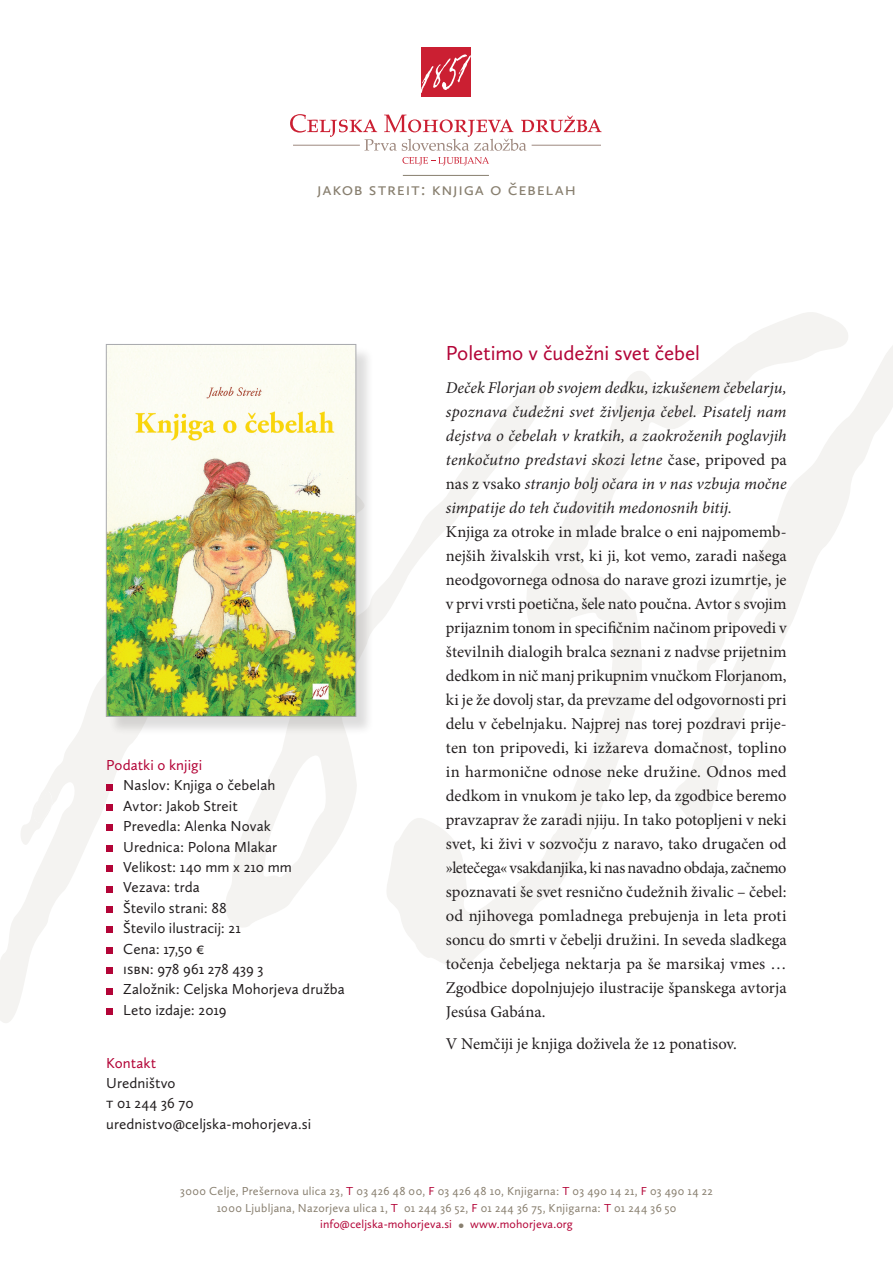
<style>
.page{position:relative;width:893px;height:1263px;background:#fff}
.page>*{position:absolute;margin:0;border:0;box-sizing:border-box;transform-origin:0 0}
.zivljenjepis{font:21px "Calluna Sans";letter-spacing:-.005em;color:#b30437}
.besedilo{font:18px "Calluna Sans";letter-spacing:.04em;color:#887f6f}
.besedilo-2{font:16.5px/24px "Minion Pro";color:#231f20;text-align:justify}
.besedilo-3{font:italic 16.5px/24px "Minion Pro";color:#231f20;text-align:justify}
.podatki_o_knjigi{font:15px "Calluna Sans";color:#231f20}
.podatki_o_knjigi-2{font:15px "Calluna Sans";color:#b30437}
.besedilo-4{font:12px "Calluna Sans";letter-spacing:.025em;color:#887f6f}
.t1{font:12px "Calluna Sans";letter-spacing:.01em;color:#b30437}
.s1{font-style:normal}
.s2{color:#b30437}
.s3{font-size:16.5px;color:#887f6f}
</style>
<div class="page">
<svg style="left:232px;top:586px;width:150px;height:341px"></svg>
<svg style="left:382px;top:312px;width:461px;height:656px"></svg>
<svg style="left:0;top:522px;width:232px;height:501px"></svg>
<svg style="left:18px;top:788px;width:34px;height:60px"></svg>
<svg style="left:668px;top:326px;width:225px;height:515px"></svg>
<div style="left:421px;top:47px;width:50px;height:50px;background:#cb1f32"></div>
<svg style="left:421px;top:54px;width:50px;height:39px"></svg>
<svg style="left:290px;top:114px;width:312px;height:37px"></svg>
<hr style="left:293px;top:145px;width:67px;height:1px;background:#9e887e">
<hr style="left:532px;top:145px;width:69px;height:1px;background:#9e887e">
<svg style="left:402px;top:157px;width:87px;height:8px"></svg>
<div style="left:106px;top:784px;width:7px;height:6px;background:#b30437"></div>
<div style="left:106px;top:804px;width:7px;height:7px;background:#b30437"></div>
<div style="left:106px;top:825px;width:7px;height:6px;background:#b30437"></div>
<div style="left:106px;top:845px;width:7px;height:6px;background:#b30437"></div>
<div style="left:106px;top:865px;width:7px;height:7px;background:#b30437"></div>
<div style="left:106px;top:886px;width:7px;height:6px;background:#b30437"></div>
<div style="left:106px;top:906px;width:7px;height:7px;background:#b30437"></div>
<div style="left:106px;top:927px;width:7px;height:6px;background:#b30437"></div>
<div style="left:106px;top:947px;width:7px;height:6px;background:#b30437"></div>
<div style="left:106px;top:967px;width:7px;height:7px;background:#b30437"></div>
<div style="left:106px;top:988px;width:7px;height:6px;background:#b30437"></div>
<div style="left:106px;top:1008px;width:7px;height:7px;background:#b30437"></div>
<hr style="left:403px;top:175px;width:86px;height:1px;background:#887f6f">
<div style="left:108px;top:347px;width:267px;height:388px;background:#231f20;opacity:.15"></div>
<img style="left:108px;top:346px;width:246px;height:368px">
<div style="left:106px;top:344px;width:250px;height:372px;border:1px solid #a8a9ad"></div>
<p class="besedilo" style="left:317px;top:178px;width:260px">jakob streit: knjiga o čebelah</p>
<p class="podatki_o_knjigi-2" style="left:106px;top:756px;width:97px">Podatki o knjigi</p>
<p class="podatki_o_knjigi" style="left:123px;top:776px;width:154px">Naslov: Knjiga o čebelah</p>
<p class="podatki_o_knjigi" style="left:123px;top:797px;width:116px">Avtor: Jakob Streit</p>
<p class="podatki_o_knjigi" style="left:123px;top:817px;width:149px">Prevedla: Alenka Novak</p>
<p class="podatki_o_knjigi" style="left:123px;top:837px;width:155px">Urednica: Polona Mlakar</p>
<p class="podatki_o_knjigi" style="left:123px;top:858px;width:170px">Velikost: 140 mm x 210 mm</p>
<p class="podatki_o_knjigi" style="left:123px;top:878px;width:78px">Vezava: trda</p>
<p class="podatki_o_knjigi" style="left:123px;top:899px;width:105px">Število strani: 88</p>
<p class="podatki_o_knjigi" style="left:123px;top:919px;width:119px">Število ilustracij: 21</p>
<p class="podatki_o_knjigi" style="left:123px;top:939px;width:83px">Cena: 17,50 €</p>
<p class="podatki_o_knjigi" style="left:123px;top:960px;width:142px">ISBN: 978 961 278 439 3</p>
<p class="podatki_o_knjigi" style="left:123px;top:980px;width:223px">Založnik: Celjska Mohorjeva družba</p>
<p class="podatki_o_knjigi" style="left:123px;top:1001px;width:105px">Leto izdaje: 2019</p>
<p class="podatki_o_knjigi-2" style="left:106px;top:1053px;width:52px">Kontakt</p>
<p class="podatki_o_knjigi" style="left:106px;top:1074px;width:71px">Uredništvo</p>
<p class="podatki_o_knjigi" style="left:106px;top:1094px;width:89px">t 01 244 36 70</p>
<p class="podatki_o_knjigi" style="left:106px;top:1115px;width:206px">urednistvo@celjska-mohorjeva.si</p>
<p class="zivljenjepis" style="left:446px;top:340px;width:256px">Poletimo v čudežni svet čebel</p>
<p class="besedilo-3" style="left:446px;top:375px;width:342px">Deček Florjan ob svojem dedku, izkušenem čebelarju, spoznava čudežni svet življenja čebel. Pisatelj nam dejstva o čebelah v kratkih, a zaokroženih poglavjih tenkočutno predstavi skozi letne <span class="s1">čase, pripoved pa nas z vsako</span> stranjo bolj očara in v nas vzbuja močne simpatije do teh čudovitih medonosnih bitij.</p>
<p class="besedilo-2" style="left:446px;top:519px;width:342px">Knjiga za otroke in mlade bralce o eni najpomemb&shy;nejših živalskih vrst, ki ji, kot vemo, zaradi našega neodgovornega odnosa do narave grozi izumrtje, je v prvi vrsti poetična, šele nato poučna. Avtor s svojim prijaznim tonom in specifičnim načinom pripovedi v številnih dialogih bralca seznani z nadvse prijetnim dedkom in nič manj prikupnim vnučkom Florjanom, ki je že dovolj star, da prevzame del odgovornosti pri delu v čebelnjaku. Najprej nas torej pozdravi prije&shy;ten ton pripovedi, ki izžareva domačnost, toplino in harmonične odnose neke družine. Odnos med dedkom in vnukom je tako lep, da zgodbice beremo pravzaprav že zaradi njiju. In tako potopljeni v neki svet, ki živi v sozvočju z naravo, tako drugačen od »letečega« vsakdanjika, ki nas navadno obdaja, začnemo spoznavati še svet resnično čudežnih živalic – čebel: od njihovega pomladnega prebujenja in leta proti soncu do smrti v čebelji družini. In seveda sladkega točenja čebeljega nektarja pa še marsikaj vmes … Zgodbice dopolnjujejo ilustracije španskega avtorja Jesúsa Gabána.</p>
<p class="besedilo-2" style="left:446px;top:1032px;width:293px">V Nemčiji je knjiga doživela že 12 ponatisov.</p>
<p class="besedilo-4" style="left:180px;top:1184px;width:534px">3000 Celje, Prešernova ulica 23, <span class="s2">T</span> 03 426 48 00, <span class="s2">F</span> 03 426 48 10, Knjigarna: <span class="s2">T</span> 03 490 14 21, <span class="s2">F</span> 03 490 14 22</p>
<p class="besedilo-4" style="left:217px;top:1201px;width:461px">1000 Ljubljana, Nazorjeva ulica 1, <span class="s2">T</span> 01 244 36 52, <span class="s2">F</span> 01 244 36 75, Knjigarna: <span class="s2">T</span> 01 244 36 50</p>
<p class="t1" style="left:320px;top:1217px;width:254px">info@celjska-mohorjeva.si <span class="s3">•</span> www.mohorjeva.org</p>
</div>
